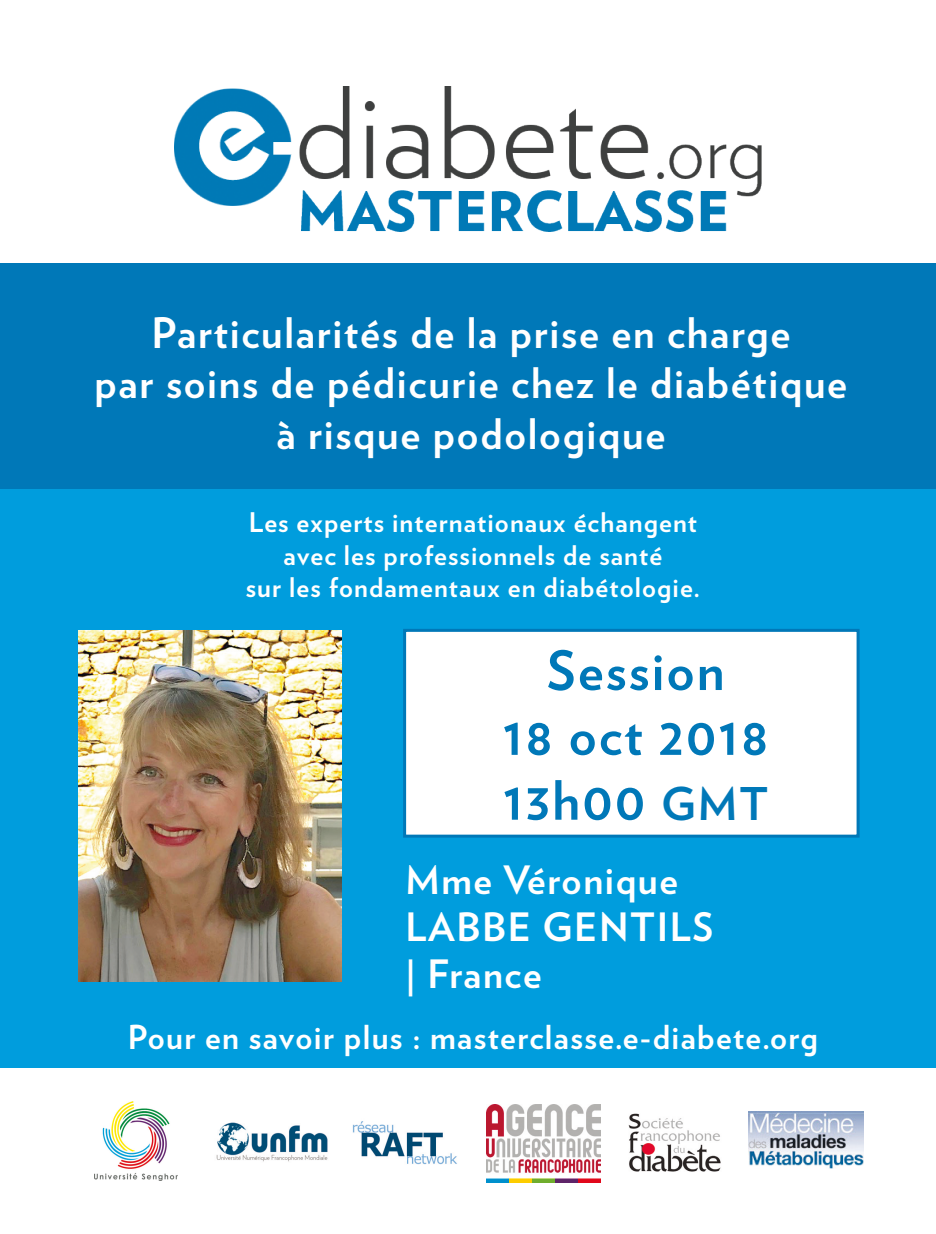
<style>
.page{position:relative;width:936px;height:1234px;background:#fff}
.page>*{position:absolute;margin:0;border:0;box-sizing:border-box;transform-origin:0 0}
.t1{font:700 54px "Verlag";letter-spacing:.04em;color:#0078b8}
.t2{font:700 42px "Verlag";letter-spacing:.04em;color:#fff}
.t3{font:700 39px "Verlag";letter-spacing:.04em;color:#fff}
.t4{font:700 33px "Verlag";letter-spacing:.04em;color:#fff}
.t5{font:700 27px "Verlag";letter-spacing:.04em;color:#fff}
.s1{font-size:45px}
</style>
<div class="page">
<div style="left:0;top:263px;width:935px;height:226px;background:#0078b8"></div>
<img style="left:174px;top:86px;width:587px;height:146px">
<div style="left:0;top:489px;width:935px;height:578px;background:#009ddd"></div>
<img style="left:78px;top:630px;width:263px;height:351px">
<div style="left:404px;top:630px;width:454px;height:206px;background:#fff"></div>
<div style="left:403px;top:628px;width:456px;height:209px;border:3px solid #0078b8"></div>
<img style="left:748px;top:1111px;width:115px;height:57px">
<img style="left:94px;top:1101px;width:84px;height:78px">
<img style="left:216px;top:1122px;width:112px;height:40px">
<img style="left:352px;top:1121px;width:105px;height:44px">
<img style="left:486px;top:1104px;width:114px;height:78px">
<img style="left:628px;top:1113px;width:93px;height:59px">
<p class="t2" style="left:151px;top:300px;width:640px">Particularités de la prise en charge</p>
<p class="t2" style="left:95px;top:350px;width:754px">par soins de pédicurie chez le diabétique</p>
<p class="t2" style="left:276px;top:400px;width:390px">à risque podologique</p>
<p class="t5" style="left:249px;top:501px;width:450px">Les experts internationaux échangent</p>
<p class="t5" style="left:283px;top:533px;width:380px">avec les professionnels de santé</p>
<p class="t5" style="left:246px;top:566px;width:455px">sur les fondamentaux en diabétologie.</p>
<p class="t1" style="left:546px;top:628px;width:179px">Session</p>
<p class="t1" style="left:502px;top:692px;width:267px">18 oct 2018</p>
<p class="t1" style="left:503px;top:757px;width:266px">13h00 <span class="s1">GMT</span></p>
<p class="t3" style="left:405px;top:849px;width:274px">Mme Véronique</p>
<p class="t3" style="left:405px;top:896px;width:309px">LABBE GENTILS</p>
<p class="t3" style="left:405px;top:942px;width:138px">| France</p>
<p class="t4" style="left:128px;top:1010px;width:691px">Pour en savoir plus : masterclasse.e-diabete.org</p>
</div>
